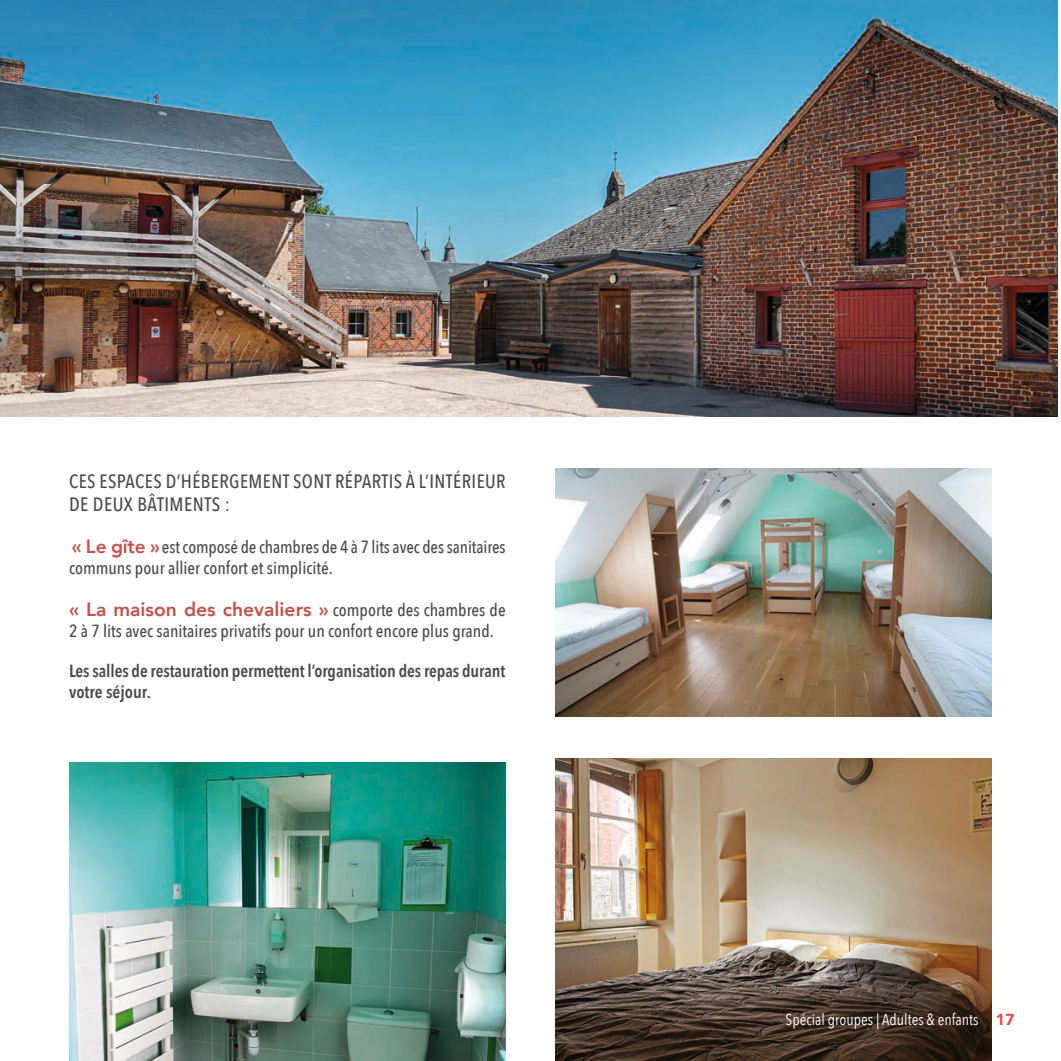
<style>
.page{position:relative;width:1061px;height:1061px;background:#fff}
.page>*{position:absolute;margin:0;border:0;box-sizing:border-box;transform-origin:0 0}
._00_Txt_Courant{font:500 19.25px/23.1px "Avenir Next Condensed";letter-spacing:.02em;color:#4a4a49}
._00_Txt_Courant-2{font:800 19.25px "Avenir";color:#c2524b}
._00_Txt_Courant-3{font:500 17.5px/21px "Avenir Next Condensed";color:#4a4a49}
._00_Txt_Courant-4{font:600 17.5px/21px "Avenir Next Condensed";letter-spacing:-.005em;color:#4a4a49}
._00_Txt_Courant-5{font:15.75px "Avenir Next Condensed";color:#fff}
.s1{font-family:"Avenir";font-weight:800;font-size:19.25px;color:#c2524b}
.s2{font-family:"Avenir Next Condensed";font-weight:500;font-size:17.5px;color:#4a4a49}
.s3{font-family:"Avenir";font-weight:800;color:#e85245}
</style>
<div class="page">
<img style="left:555px;top:758px;width:437px;height:303px">
<img style="left:555px;top:468px;width:437px;height:248px">
<img style="left:69px;top:762px;width:437px;height:299px">
<img style="left:1px;top:0;width:1056px;height:416px">
<p class="_00_Txt_Courant" style="left:69px;top:469px;width:438px">CES ESPACES D’HÉBERGEMENT SONT RÉPARTIS À L’INTÉRIEUR<br>DE DEUX BÂTIMENTS :</p>
<p class="_00_Txt_Courant-3" style="left:69px;top:536px;width:438px"><span class="s1">« Le gîte »</span>est composé de chambres de 4 à 7 lits avec des sanitaires communs pour allier confort et simplicité.</p>
<p class="_00_Txt_Courant-2" style="left:69px;top:594px;width:438px">« La maison des chevaliers » <span class="s2">comporte des chambres de</span></p>
<p class="_00_Txt_Courant-3" style="left:69px;top:620px;width:426px">2 à 7 lits avec sanitaires privatifs pour un confort encore plus grand.</p>
<p class="_00_Txt_Courant-4" style="left:69px;top:660px;width:438px">Les salles de restauration permettent l’organisation des repas durant votre séjour.</p>
<p class="_00_Txt_Courant-5" style="left:785px;top:1005px;width:231px">Spécial groupes | Adultes &amp; enfants <span class="s3">17</span></p>
</div>
